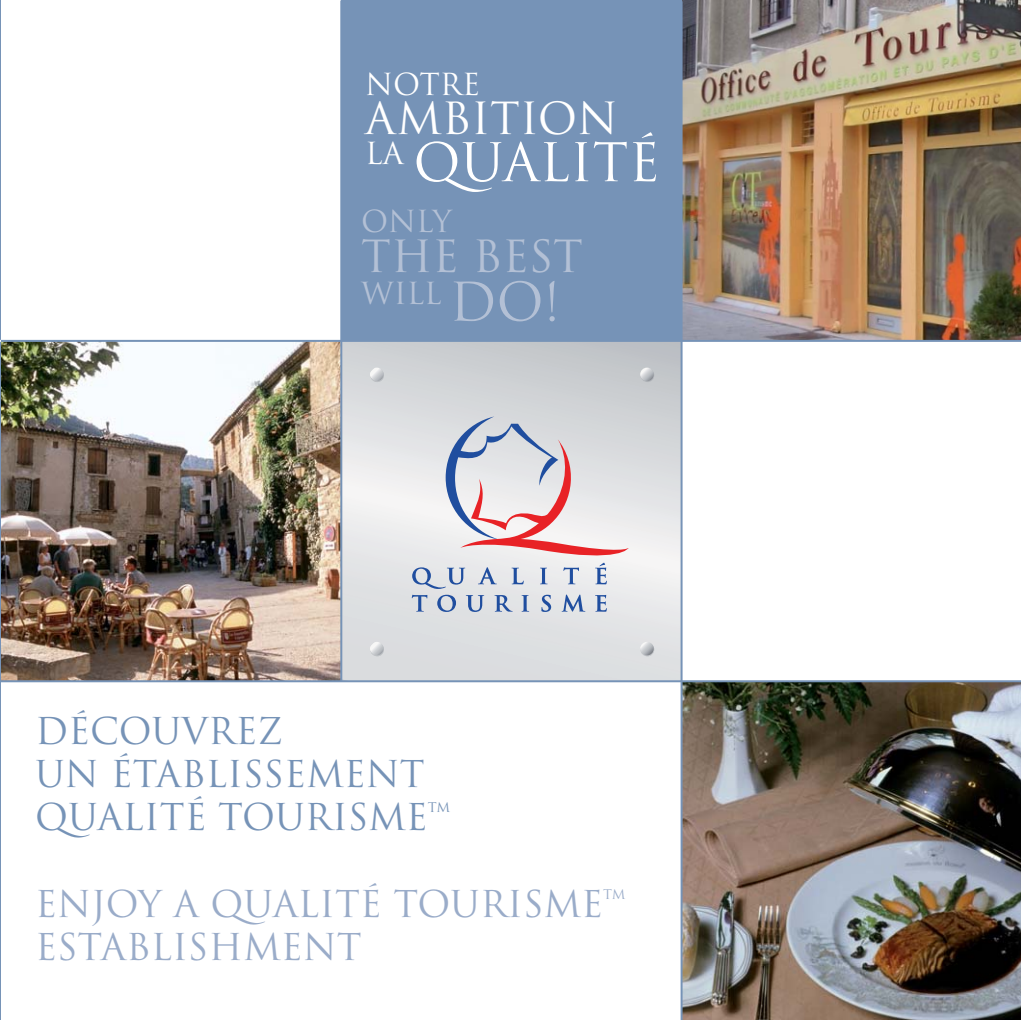
<style>
.page{position:relative;width:1021px;height:1020px;background:#fff}
.page>*{position:absolute;margin:0;border:0;box-sizing:border-box;transform-origin:0 0}
.t1{font:51.8px "Trajan";color:#fff}
.t2{font:43.2px "Trajan";color:#fff}
.t3{font:43.2px "Trajan";color:#b3c0d5}
.t4{font:36px/43.2px "Trajan";color:#7693b7}
.t5{font:36px "Trajan";color:#9aacc9}
.t6{font:29.6px "Trajan";color:#b3c0d5}
.t7{font:29.6px "Trajan";color:#fff}
.t8{font:13px "Trajan";color:#7693b7}
.t9{font:13px "Trajan";color:#9aacc9}
.s1{font-size:51.8px}
</style>
<div class="page">
<img style="left:1px;top:342px;width:339px;height:338px">
<img style="left:682px;top:682px;width:338px;height:337px">
<img style="left:681px;top:0;width:339px;height:340px">
<svg style="left:342px;top:342px;width:338px;height:338px;background:#dadcdf"></svg>
<svg style="left:370px;top:368px;width:14px;height:14px"></svg>
<svg style="left:370px;top:367px;width:13px;height:14px"></svg>
<svg style="left:640px;top:368px;width:14px;height:14px"></svg>
<svg style="left:640px;top:367px;width:13px;height:14px"></svg>
<svg style="left:370px;top:642px;width:14px;height:14px"></svg>
<svg style="left:370px;top:641px;width:13px;height:14px"></svg>
<svg style="left:640px;top:642px;width:14px;height:14px"></svg>
<svg style="left:640px;top:641px;width:13px;height:14px"></svg>
<svg style="left:412px;top:594px;width:15px;height:17px"></svg>
<svg style="left:437px;top:594px;width:19px;height:17px"></svg>
<svg style="left:466px;top:595px;width:18px;height:16px"></svg>
<svg style="left:494px;top:595px;width:18px;height:16px"></svg>
<svg style="left:521px;top:595px;width:8px;height:16px"></svg>
<svg style="left:541px;top:594px;width:10px;height:17px"></svg>
<svg style="left:561px;top:594px;width:24px;height:17px"></svg>
<svg style="left:595px;top:594px;width:11px;height:17px"></svg>
<svg style="left:412px;top:416px;width:216px;height:172px"></svg>
<div style="left:341px;top:0;width:340px;height:341px;background:#7693b7"></div>
<hr style="left:1px;top:340px;width:1019px;height:2px;background:#7693b7">
<hr style="left:340px;top:0;width:2px;height:681px;background:#7693b7">
<hr style="left:680px;top:1px;width:2px;height:1018px;background:#7693b7">
<hr style="left:1px;top:680px;width:1019px;height:2px;background:#7693b7">
<p class="t7" style="left:365px;top:67px;width:117px">NOTRE</p>
<p class="t2" style="left:365px;top:94px;width:254px">AMBITION</p>
<h1 class="t1" style="left:365px;top:133px;width:296px"><sup>LA</sup> QUALITÉ</h1>
<p class="t6" style="left:361px;top:205px;width:92px">ONLY</p>
<p class="t3" style="left:361px;top:232px;width:223px">THE BEST</p>
<p class="t6" style="left:361px;top:276px;width:201px">WILL <span class="s1">DO!</span></p>
<p class="t4" style="left:35px;top:709px;width:394px">DÉCOUVREZ<br>UN ÉTABLISSEMENT<br>QUALITÉ TOURISME</p>
<p class="t8" style="left:428px;top:799px;width:24px">TM</p>
<p class="t5" style="left:35px;top:883px;width:569px">ENJOY A QUALITÉ TOURISME</p>
<p class="t9" style="left:603px;top:886px;width:24px">TM</p>
<p class="t5" style="left:35px;top:926px;width:328px">ESTABLISHMENT</p>
</div>
